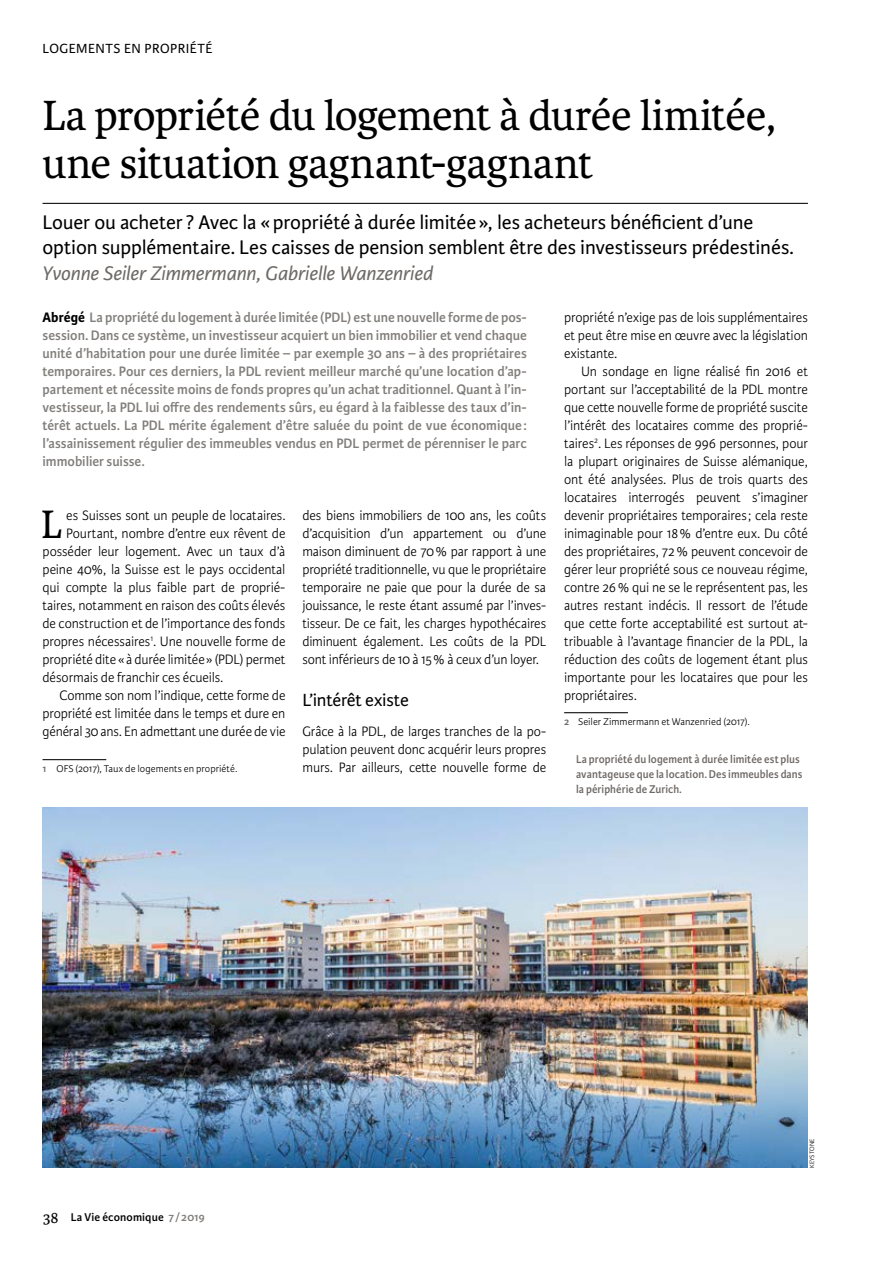
<style>
.page{position:relative;width:893px;height:1263px;background:#fff}
.page>*{position:absolute;margin:0;border:0;box-sizing:border-box;transform-origin:0 0}
.t1{font:45px/48px "Karmina";letter-spacing:-.015em;color:#000}
.t2{font:42.3px "Karmina";color:#000;scale:.96 1}
.t3{font:21px/25.5px "Karmina Sans";letter-spacing:-.005em;color:#000}
.t4{font:italic 21px "Karmina Sans";letter-spacing:-.005em;color:#6d6966}
.t5{font:18.75px "Karmina Sans";letter-spacing:-.01em;color:#000}
.t6{font:600 14.7px/18px "Karmina Sans";color:#817e7b;text-align:justify}
.t7{font:300 14.55px/18px "Karmina Sans";letter-spacing:-.01em;color:#000;text-align:justify;scale:.96 1}
.t8{font:14.1px "Karmina Sans";letter-spacing:.035em;color:#000}
.t9{font:600 12px/15px "Karmina Sans";letter-spacing:.005em;color:#6d6966;scale:.95 1}
.t10{font:600 12px "Karmina Sans";letter-spacing:.01em;color:#000}
.t11{font:300 10.5px "Karmina Sans";color:#000}
.t12{font:300 6.75px "Karmina Sans";letter-spacing:.01em;color:#000}
.s1{font-weight:700;color:#000}
.s2{font-weight:600;color:#6d6966}
.s3{font-family:"Karmina";font-weight:400;font-size:16.5px}
.s4{color:#817e7b}
</style>
<div class="page">
<hr style="left:43px;top:203px;width:765px;height:1px;background:#000">
<hr style="left:43px;top:759px;width:63px;height:1px;background:#000">
<hr style="left:564px;top:712px;width:64px;height:1px;background:#000">
<img style="left:42px;top:808px;width:766px;height:360px">
<p class="t8" style="left:43px;top:41px;width:171px">LOGEMENTS EN PROPRIÉTÉ</p>
<h1 class="t1" style="left:43px;top:92px;width:735px">La propriété du logement à durée limitée, une situation gagnant-gagnant</h1>
<h3 class="t3" style="left:43px;top:209px;width:753px">Louer ou acheter ? Avec la «propriété à durée limitée », les acheteurs bénéficient d’une option supplémentaire. Les caisses de pension semblent être des investisseurs prédestinés.</h3>
<h3 class="t4" style="left:43px;top:261px;width:392px">Yvonne Seiler Zimmermann, Gabrielle Wanzenried</h3>
<p class="t6" style="left:43px;top:308px;width:486px"><span class="s1">Abrégé</span> La propriété du logement à durée limitée (PDL) est une nouvelle forme de pos&shy;session. Dans ce système, un investisseur acquiert un bien immobilier et vend chaque unité d’habitation pour une durée limitée – par exemple 30 ans – à des propriétaires temporaires. Pour ces derniers, la PDL revient meilleur marché qu’une location d’ap&shy;partement et nécessite moins de fonds propres qu’un achat traditionnel. Quant à l’in&shy;vestisseur, la PDL lui offre des rendements sûrs, eu égard à la faiblesse des taux d’in&shy;térêt actuels. La PDL mérite également d’être saluée du point de vue économique: l’assainissement régulier des immeubles vendus en PDL permet de pérenniser le parc immobilier suisse.</p>
<h2 class="t2" style="left:41px;top:501px;width:23px">L</h2>
<p class="t7" style="left:66px;top:507px;width:230px">es Suisses sont un peuple de locataires.</p>
<p class="t7" style="left:66px;top:525px;width:230px">Pourtant, nombre d’entre eux rêvent de</p>
<p class="t7" style="left:43px;top:543px;width:254px">posséder leur logement. Avec un taux d’à</p>
<p class="t7" style="left:43px;top:561px;width:255px">peine 40%, la Suisse est le pays occidental</p>
<p class="t7" style="left:43px;top:579px;width:255px">qui compte la plus faible part de proprié-</p>
<p class="t7" style="left:43px;top:597px;width:255px">taires, notamment en raison des coûts élevés</p>
<p class="t7" style="left:43px;top:615px;width:255px">de construction et de l’importance des fonds</p>
<p class="t7" style="left:43px;top:633px;width:255px">propres nécessaires<sup>1</sup>. Une nouvelle forme de</p>
<p class="t7" style="left:43px;top:651px;width:255px">propriété dite «à durée limitée» (PDL) permet</p>
<p class="t7" style="left:43px;top:669px;width:190px">désormais de franchir ces écueils.</p>
<p class="t7" style="left:60px;top:687px;width:237px">Comme son nom l’indique, cette forme de</p>
<p class="t7" style="left:43px;top:705px;width:254px">propriété est limitée dans le temps et dure en</p>
<p class="t7" style="left:43px;top:723px;width:255px">général 30 ans. En admettant une durée de vie</p>
<p class="t11" style="left:43px;top:763px;width:196px"><span class="s2">1</span> OFS (2017), Taux de logements en propriété.</p>
<p class="t7" style="left:302px;top:507px;width:255px">des biens immobiliers de 100 ans, les coûts d’acquisition d’un appartement ou d’une maison diminuent de 70% par rapport à une propriété traditionnelle, vu que le propriétaire temporaire ne paie que pour la durée de sa jouissance, le reste étant assumé par l’inves&shy;tisseur. De ce fait, les charges hypothécaires diminuent également. Les coûts de la PDL sont inférieurs de 10 à 15% à ceux d’un loyer.</p>
<p class="t5" style="left:302px;top:690px;width:108px">L’intérêt existe</p>
<p class="t7" style="left:302px;top:723px;width:255px">Grâce à la PDL, de larges tranches de la po&shy;pulation peuvent donc acquérir leurs propres murs. Par ailleurs, cette nouvelle forme de</p>
<p class="t7" style="left:564px;top:309px;width:255px">propriété n’exige pas de lois supplémentaires et peut être mise en œuvre avec la législation existante.</p>
<p class="t7" style="left:564px;top:363px;width:255px;text-indent:17px">Un sondage en ligne réalisé fin 2016 et portant sur l’acceptabilité de la PDL montre que cette nouvelle forme de propriété suscite l’intérêt des locataires comme des proprié&shy;taires<sup>2</sup>. Les réponses de 996 personnes, pour la plupart originaires de Suisse alémanique, ont été analysées. Plus de trois quarts des locataires interrogés peuvent s’imaginer devenir propriétaires temporaires; cela reste inimaginable pour 18% d’entre eux. Du côté des propriétaires, 72% peuvent concevoir de gérer leur propriété sous ce nouveau régime, contre 26% qui ne se le représentent pas, les autres restant indécis. Il ressort de l’étude que cette forte acceptabilité est surtout at&shy;tribuable à l’avantage financier de la PDL, la réduction des coûts de logement étant plus importante pour les locataires que pour les propriétaires.</p>
<p class="t11" style="left:564px;top:716px;width:187px"><span class="s2">2</span> Seiler Zimmermann et Wanzenried (2017).</p>
<p class="t9" style="left:576px;top:752px;width:240px">La propriété du logement à durée limitée est plus avantageuse que la location. Des immeubles dans la périphérie de Zurich.</p>
<p class="t10" style="left:43px;top:1210px;width:163px"><span class="s3">38</span> La Vie économique <span class="s4">7 /2019</span></p>
<p class="t12" style="left:808px;top:1168px;width:31px;rotate:-90deg">KEYSTONE</p>
</div>
